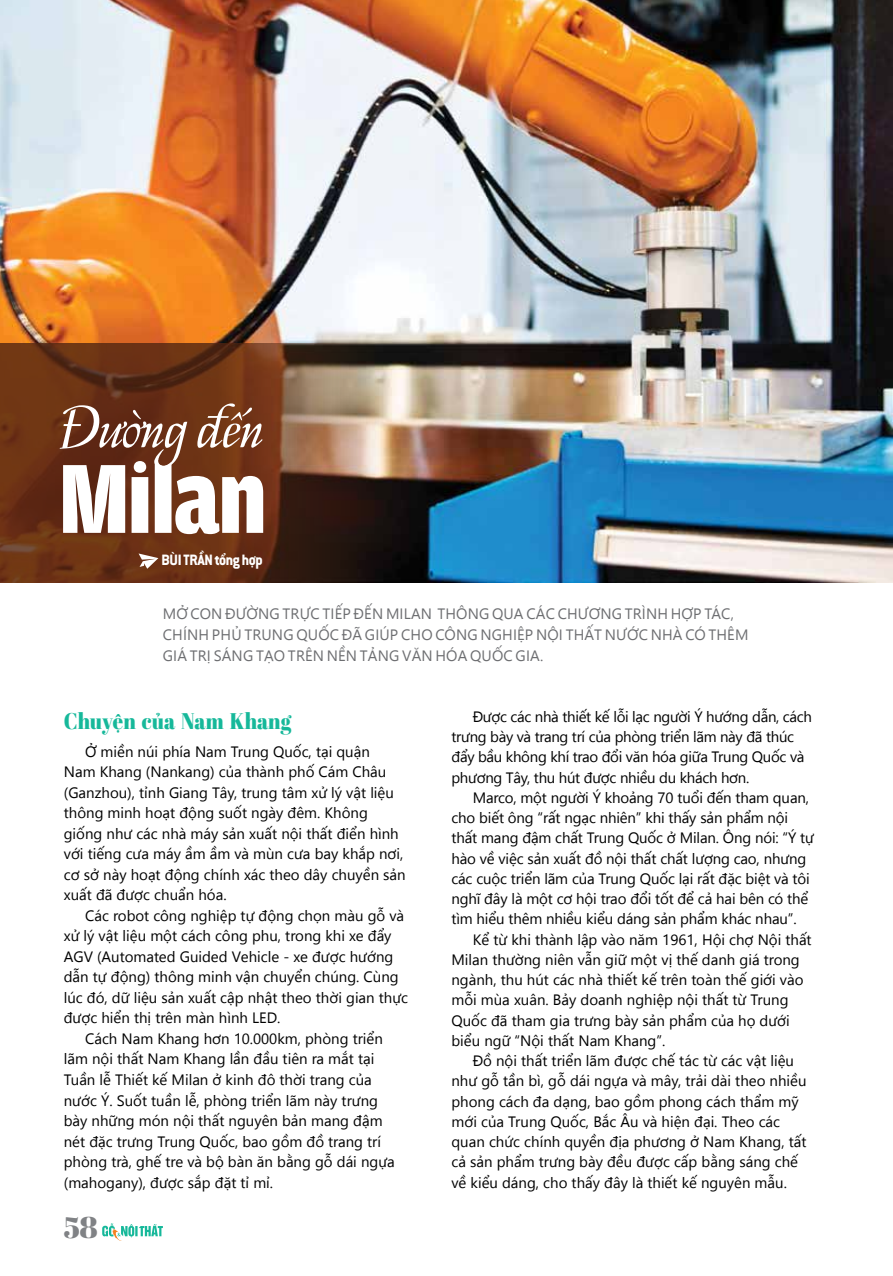
<style>
.page{position:relative;width:893px;height:1276px;background:#fff}
.page>*{position:absolute;margin:0;border:0;box-sizing:border-box;transform-origin:0 0}
.t1{font:67.5px "Sgtt Ronsard Script";letter-spacing:-.02em;color:#fff}
.t2{font:30px "SVN Abril Fatface";color:#808285}
.t3{font:22.5px "SVN Abril Fatface";color:#16b89a;scale:.9 1}
.t4{font:800 16.5px "LCB Conduit";letter-spacing:-.02em;color:#fff;scale:.9 1}
.t5{font:15px/20.2px "SVN Segoe UI";color:#000}
.t6{font:15px/20.2px "SVN Segoe UI";letter-spacing:-.02em;color:#000}
.t7{font:15px/21px "SVN Segoe UI";letter-spacing:.01em;color:#6d6e71}
</style>
<div class="page">
<svg style="left:102px;top:1223px;width:61px;height:17px"></svg>
<img style="left:0;top:0;width:893px;height:582px">
<svg style="left:0;top:343px;width:378px;height:239px;background:#673920"></svg>
<svg style="left:63px;top:459px;width:200px;height:75px"></svg>
<svg style="left:139px;top:553px;width:19px;height:16px"></svg>
<h1 class="t1" style="left:59px;top:387px;width:205px">Đường đến</h1>
<p class="t4" style="left:162px;top:549px;width:114px">BÙI TRẦN TỔNG HỢP</p>
<p class="t7" style="left:163px;top:602px;width:587px">Mở con đường trực tiếp đến M ilan thông qua các chương trìn h hợp tác, chín h phủ Trung Quốc đã giúp cho công nghiệp nội thất n ước n hà có thêm giá trị sán g tạo trên n ền tản g văn hóa quốc gia.</p>
<h3 class="t3" style="left:64px;top:704px;width:254px">Chuyện của Nam Khang</h3>
<p class="t5" style="left:64px;top:740px;width:343px;text-indent:21px">Ở miền núi phía Nam Trung Quốc, tại quận<br>Nam Khang (Nankang) của thành phố Cám Châu (Ganzhou), tỉnh Giang Tây, trung tâm xử lý vật liệu thông minh hoạt động suốt ngày đêm. Không giống như các nhà máy sản xuất nội thất điển hình với tiếng cưa máy ầm ầm và mùn cưa bay khắp nơi, cơ sở này hoạt động chính xác theo dây chuyền sản xuất đã được chuẩn hóa.</p>
<p class="t5" style="left:85px;top:904px;width:320px">Các robot công nghiệp tự động chọn màu gỗ và</p>
<p class="t5" style="left:64px;top:925px;width:329px">xử lý vật liệu một cách công phu, trong khi xe đẩy</p>
<p class="t5" style="left:64px;top:945px;width:331px">AGV (Automated Guided Vehicle - xe được hướng</p>
<p class="t5" style="left:64px;top:966px;width:336px">dẫn tự động) thông minh vận chuyển chúng. Cùng</p>
<p class="t5" style="left:64px;top:986px;width:346px">lúc đó, dữ liệu sản xuất cập nhật theo thời gian thực</p>
<p class="t5" style="left:64px;top:1007px;width:218px">được hiển thị trên màn hình LED.</p>
<p class="t5" style="left:85px;top:1027px;width:299px">Cách Nam Khang hơn 10.000km, phòng triển</p>
<p class="t5" style="left:64px;top:1048px;width:312px">lãm nội thất Nam Khang lần đầu tiên ra mắt tại</p>
<p class="t5" style="left:64px;top:1068px;width:309px">Tuần lễ Thiết kế M ilan ở kinh đô thời trang của</p>
<p class="t5" style="left:64px;top:1089px;width:316px">nước Ý. Suốt tuần lễ, phòng triển lãm này trưng</p>
<p class="t5" style="left:64px;top:1109px;width:320px">bày những món nội thất nguyên bản mang đậm</p>
<p class="t5" style="left:64px;top:1130px;width:319px">nét đặc trưng Trung Quốc, bao gồm đồ trang trí</p>
<p class="t5" style="left:64px;top:1150px;width:332px">phòng trà, ghế tre và bộ bàn ăn bằng gỗ dái ngựa</p>
<p class="t5" style="left:64px;top:1171px;width:211px">(mahogany), được sắp đặt tỉ mỉ.</p>
<h2 class="t2" style="left:64px;top:1204px;width:35px">58</h2>
<p class="t6" style="left:451px;top:705px;width:362px;text-indent:21px">Được các nhà thiết kế lỗi lạc người Ý hướng dẫn, cách trưng bày và trang trí của phòng triển lãm này đã thúc đẩy bầu không khí trao đổi văn hóa giữa Trung Quốc và phương Tây, thu hút được nhiều du khách hơn.</p>
<p class="t5" style="left:451px;top:786px;width:364px;text-indent:21px">Marco, một người Ý khoảng 70 tuổi đến tham quan, cho biết ông “rất ngạc nhiên” khi thấy sản phẩm nội thất mang đậm chất Trung Quốc ở M ilan. Ông nói: “Ý tự hào về việc sản xuất đồ nội thất chất lượng cao, nhưng các cuộc triển lãm của Trung Quốc lại rất đặc biệt và tôi nghĩ đây là một cơ hội trao đổi tốt để cả hai bên có thể tìm hiểu thêm nhiều kiểu dáng sản phẩm khác nhau”.</p>
<p class="t5" style="left:451px;top:928px;width:362px;text-indent:21px">Kể từ khi thành lập vào năm 1961, Hội chợ Nội thất M ilan thường niên vẫn giữ một vị thế danh giá trong ngành, thu hút các nhà thiết kế trên toàn thế giới vào mỗi mùa xuân. Bảy doanh nghiệp nội thất từ Trung Quốc đã tham gia trưng bày sản phẩm của họ dưới biểu ngữ “Nội thất Nam Khang”.</p>
<p class="t5" style="left:451px;top:1049px;width:357px;text-indent:21px">Đồ nội thất triển lãm được chế tác từ các vật liệu như gỗ tần bì, gỗ dái ngựa và mây, trải dài theo nhiều phong cách đa dạng, bao gồm phong cách thẩm mỹ mới của Trung Quốc, Bắc Âu và hiện đại. Theo các quan chức chính quyền địa phương ở Nam Khang, tất cả sản phẩm trưng bày đều được cấp bằng sáng chế về kiểu dáng, cho thấy đây là thiết kế nguyên mẫu.</p>
</div>
